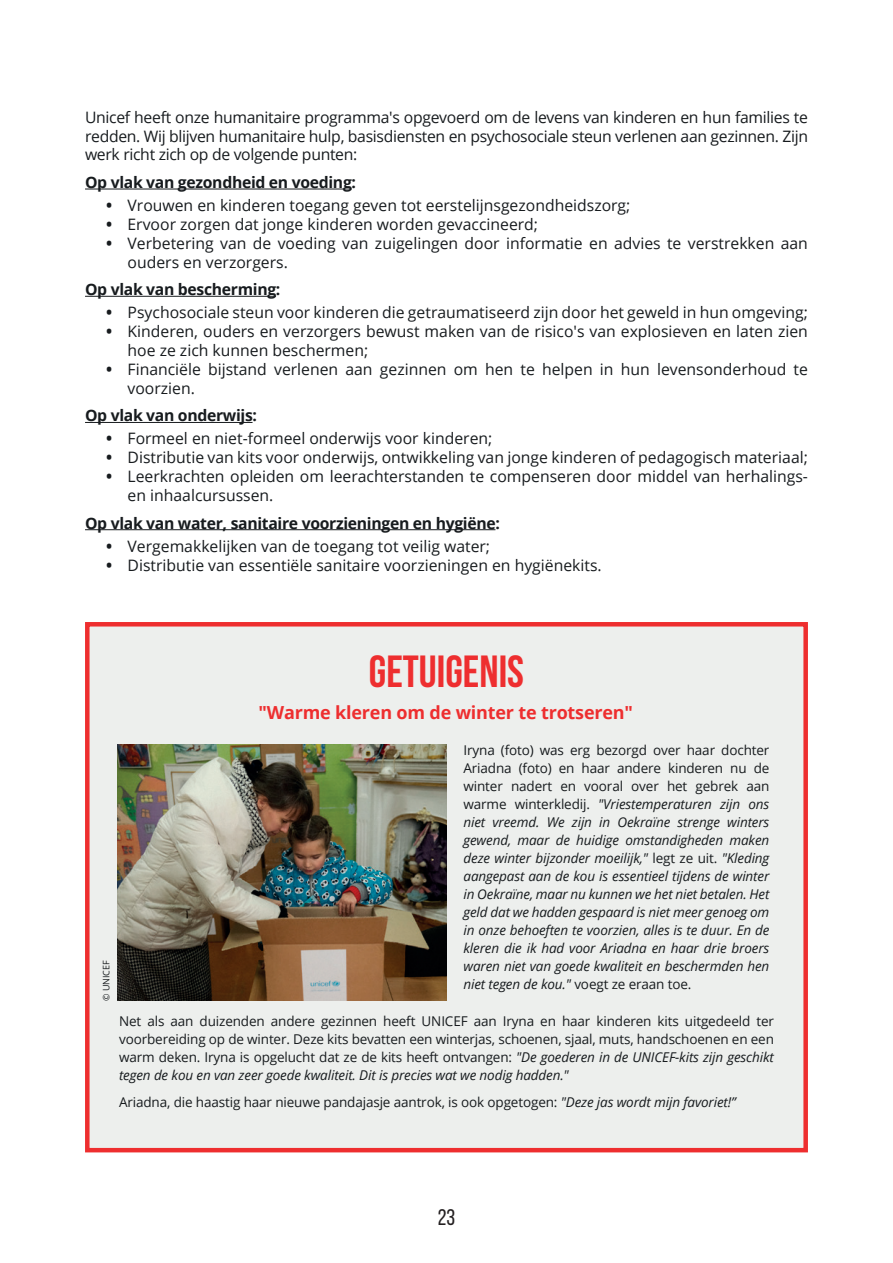
<style>
.page{position:relative;width:893px;height:1263px;background:#fff}
.page>*{position:absolute;margin:0;border:0;box-sizing:border-box;transform-origin:0 0}
.t1{font:700 45px "Bebas Neue";color:#ee2e2f}
.t2{font:22.5px "Bebas Neue";color:#231f20}
.t3{font:700 18px "Open Sans";letter-spacing:-.01em;color:#ee2e2f}
.t4{font:15.75px/18.9px "Open Sans";color:#171b1e}
.t5{font:700 15.75px "Open Sans";letter-spacing:-.02em;color:#171b1e}
.t6{font:italic 13.5px/18px "Open Sans";letter-spacing:-.01em;color:#171b1e;text-align:justify}
.t7{font:13.5px/18px "Open Sans";letter-spacing:-.01em;color:#171b1e;text-align:justify}
.t8{font:9px "Open Sans";letter-spacing:-.01em;color:#171b1e}
.s1{font-weight:700;font-size:16.2px}
.s2{font-style:normal}
.s3{font-style:italic}
</style>
<div class="page">
<div style="left:85px;top:622px;width:723px;height:530px;background:#edefed;border:4px solid #ee2e2f"></div>
<hr style="left:85px;top:189px;width:267px;height:1px;background:#171b1e">
<hr style="left:85px;top:296px;width:191px;height:1px;background:#171b1e">
<hr style="left:85px;top:422px;width:168px;height:1px;background:#171b1e">
<hr style="left:85px;top:529px;width:410px;height:1px;background:#171b1e">
<img style="left:118px;top:745px;width:328px;height:256px">
<p class="t4" style="left:85px;top:107px;width:724px;text-align:justify">Unicef heeft onze humanitaire programma's opgevoerd om de levens van kinderen en hun families te redden. Wij blijven humanitaire hulp, basisdiensten en psychosociale steun verlenen aan gezinnen. Zijn werk richt zich op de volgende punten:</p>
<p class="t5" style="left:85px;top:171px;width:273px">Op vlak van gezondheid en voeding:</p>
<p class="t4" style="left:106px;top:195px;width:526px"><span class="s1">•</span> Vrouwen en kinderen toegang geven tot eerstelijnsgezondheidszorg;</p>
<p class="t4" style="left:106px;top:214px;width:433px"><span class="s1">•</span> Ervoor zorgen dat jonge kinderen worden gevaccineerd;</p>
<p class="t4" style="left:128px;top:233px;width:682px;text-indent:-21px"><span class="s1">•</span> Verbetering van de voeding van zuigelingen door informatie en advies te verstrekken aan ouders en verzorgers.</p>
<p class="t5" style="left:85px;top:278px;width:197px">Op vlak van bescherming:</p>
<p class="t4" style="left:106px;top:303px;width:703px"><span class="s1">•</span> Psychosociale steun voor kinderen die getraumatiseerd zijn door het geweld in hun omgeving;</p>
<p class="t4" style="left:128px;top:322px;width:682px;text-indent:-21px"><span class="s1">•</span> Kinderen, ouders en verzorgers bewust maken van de risico's van explosieven en laten zien hoe ze zich kunnen beschermen;</p>
<p class="t4" style="left:128px;top:359px;width:682px;text-indent:-21px"><span class="s1">•</span> Financiële bijstand verlenen aan gezinnen om hen te helpen in hun levensonderhoud te voorzien.</p>
<p class="t5" style="left:85px;top:404px;width:173px">Op vlak van onderwijs:</p>
<p class="t4" style="left:106px;top:429px;width:388px"><span class="s1">•</span> Formeel en niet‑formeel onderwijs voor kinderen;</p>
<p class="t4" style="left:106px;top:448px;width:703px"><span class="s1">•</span> Distributie van kits voor onderwijs, ontwikkeling van jonge kinderen of pedagogisch materiaal;</p>
<p class="t4" style="left:128px;top:467px;width:682px;text-indent:-21px"><span class="s1">•</span> Leerkrachten opleiden om leerachterstanden te compenseren door middel van herhalings&shy;en inhaalcursussen.</p>
<p class="t5" style="left:85px;top:512px;width:416px">Op vlak van water, sanitaire voorzieningen en hygiëne:</p>
<p class="t4" style="left:106px;top:536px;width:385px"><span class="s1">•</span> Vergemakkelijken van de toegang tot veilig water;</p>
<p class="t4" style="left:106px;top:555px;width:497px"><span class="s1">•</span> Distributie van essentiële sanitaire voorzieningen en hygiënekits.</p>
<p class="t8" style="left:100px;top:1001px;width:42px;rotate:-90deg">© UNICEF</p>
<h1 class="t1" style="left:369px;top:646px;width:157px">GETUIGENIS</h1>
<p class="t3" style="left:258px;top:700px;width:376px">"Warme kleren om de winter te trotseren"</p>
<p class="t6" style="left:463px;top:741px;width:307px"><span class="s2">Iryna (foto) was erg bezorgd over haar dochter Ariadna (foto) en haar andere kinderen nu de winter nadert en vooral over het gebrek aan warme winterkledij.</span> "Vriestemperaturen zijn ons niet vreemd. We zijn in Oekraïne strenge winters gewend, maar de huidige omstandigheden maken deze winter bijzonder moeilijk," <span class="s2">legt ze uit.</span> "Kleding aangepast aan de kou is essentieel tijdens de winter in Oekraïne, maar nu kunnen we het niet betalen. Het geld dat we hadden gespaard is niet meer genoeg om in onze behoeften te voorzien, alles is te duur. En de kleren die ik had voor Ariadna en haar drie broers waren niet van goede kwaliteit en beschermden hen niet tegen de kou." <span class="s2">voegt ze eraan toe.</span></p>
<p class="t7" style="left:119px;top:1012px;width:656px">Net als aan duizenden andere gezinnen heeft UNICEF aan Iryna en haar kinderen kits uitgedeeld ter voorbereiding op de winter. Deze kits bevatten een winterjas, schoenen, sjaal, muts, handschoenen en een warm deken. Iryna is opgelucht dat ze de kits heeft ontvangen: <span class="s3">"De goederen in de UNICEF-kits zijn geschikt tegen de kou en van zeer goede kwaliteit. Dit is precies wat we nodig hadden."</span></p>
<p class="t7" style="left:119px;top:1092px;width:618px">Ariadna, die haastig haar nieuwe pandajasje aantrok, is ook opgetogen: <span class="s3">"Deze jas wordt mijn favoriet!”</span></p>
<h2 class="t2" style="left:438px;top:1205px;width:19px">23</h2>
</div>
